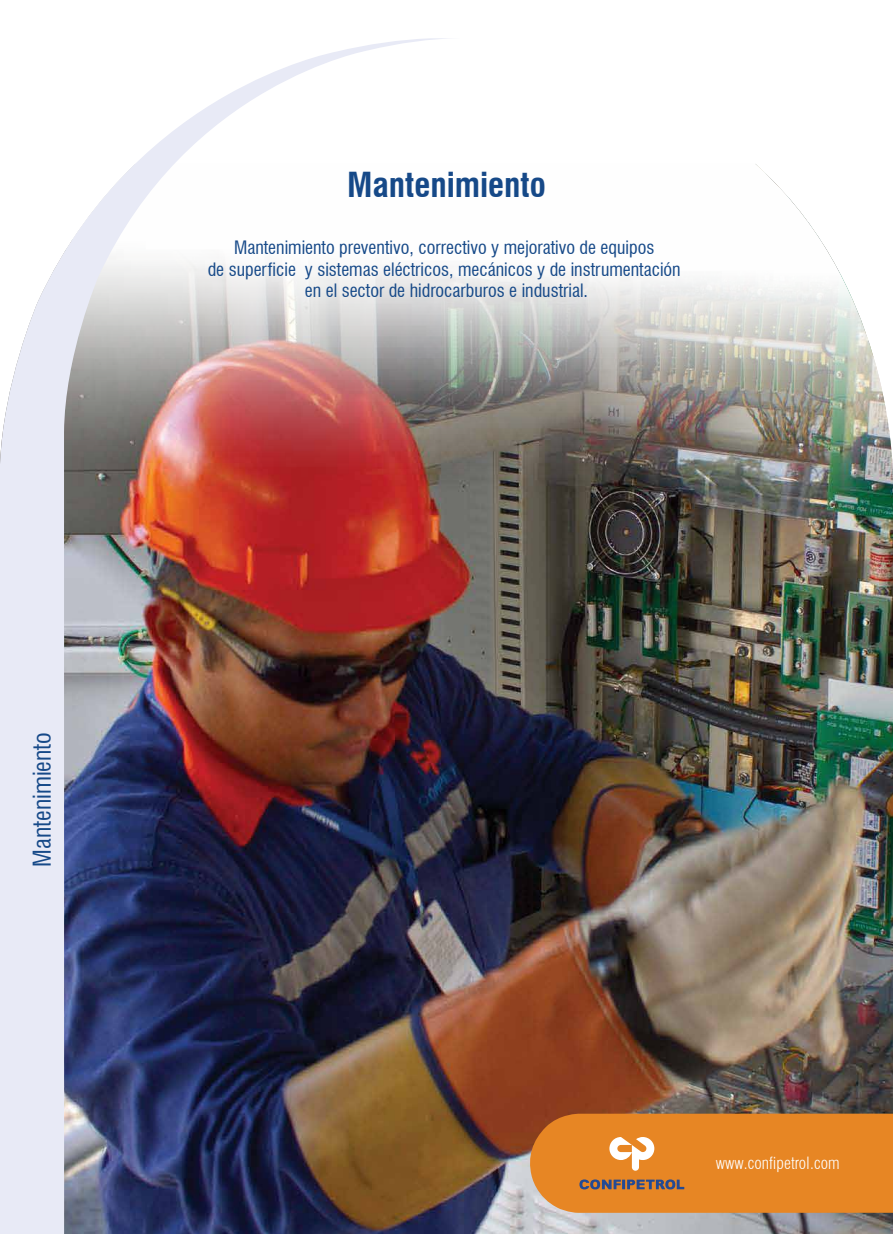
<style>
.page{position:relative;width:893px;height:1234px;background:#fff}
.page>*{position:absolute;margin:0;border:0;box-sizing:border-box;transform-origin:0 0}
.t1{font:700 condensed 33.6px "Swiss 721 BT";color:#164988}
.t2{font:condensed 24px "Swiss 721 BT";color:#164988}
.t3{font:condensed 18px/21.6px "Swiss 721 BT";color:#164988;text-align:center}
.t4{font:300 condensed 16.5px "Swiss 721 BT";color:#fff}
</style>
<div class="page">
<img style="left:460px;top:719px;width:433px;height:514px">
<img style="left:460px;top:164px;width:433px;height:555px">
<img style="left:0;top:38px;width:460px;height:1195px">
<svg style="left:527px;top:1113px;width:366px;height:99px;background:#e1872d"></svg>
<h1 class="t1" style="left:347px;top:165px;width:200px">Mantenimiento</h1>
<p class="t3" style="left:208px;top:236px;width:475px">Mantenimiento preventivo, correctivo y mejorativo de equipos<br>de superficie y sistemas eléctricos, mecánicos y de instrumentación en el sector de hidrocarburos e industrial.</p>
<h2 class="t2" style="left:28px;top:866px;width:136px;rotate:-90deg">Mantenimiento</h2>
<p class="t4" style="left:716px;top:1152px;width:125px">www.confipetrol.com</p>
</div>
